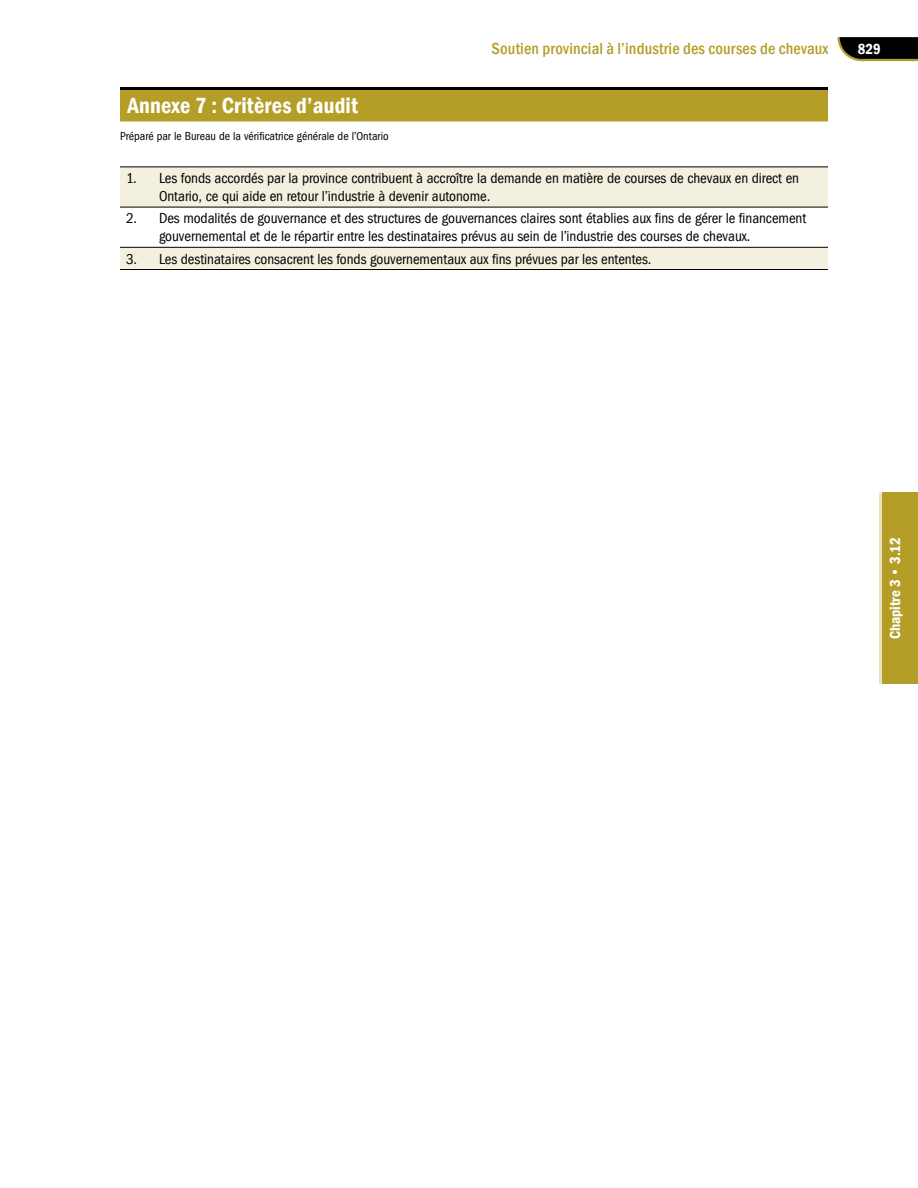
<style>
.page{position:relative;width:918px;height:1188px;background:#fff}
.page>*{position:absolute;margin:0;border:0;box-sizing:border-box;transform-origin:0 0}
.t1{font:600 condensed 22.5px "Franklin Gothic";letter-spacing:.01em;color:#fff}
.t2{font:500 condensed 16.5px "Franklin Gothic";letter-spacing:.01em;color:#b59e27}
.t3{font:15px/18px "Franklin Got Cd ITCTT";letter-spacing:-.005em;color:#000}
.t4{font:600 condensed 15px "Franklin Gothic";color:#fff}
.t5{font:12px "Franklin Got Cd ITCTT";color:#000}
</style>
<div class="page">
<svg style="left:837px;top:37px;width:81px;height:25px;background:#2d2b1f"></svg>
<div style="left:882px;top:493px;width:36px;height:191px;background:#b59e27"></div>
<hr style="left:879px;top:493px;width:3px;height:191px;background:#e9e2be">
<hr style="left:120px;top:87px;width:708px;height:3px;background:#000">
<div style="left:120px;top:90px;width:708px;height:32px;background:#b59e27"></div>
<div style="left:120px;top:167px;width:708px;height:102px;background:#f4f0df"></div>
<svg style="left:120px;top:208px;width:708px;height:39px"></svg>
<hr style="left:120px;top:166px;width:33px;height:1px;background:#000">
<hr style="left:153px;top:166px;width:675px;height:1px;background:#000">
<hr style="left:120px;top:269px;width:33px;height:1px;background:#000">
<hr style="left:153px;top:269px;width:675px;height:1px;background:#000">
<hr style="left:120px;top:207px;width:33px;height:1px;background:#000">
<hr style="left:153px;top:207px;width:675px;height:1px;background:#000">
<hr style="left:120px;top:247px;width:33px;height:1px;background:#000">
<hr style="left:153px;top:247px;width:675px;height:1px;background:#000">
<p class="t2" style="left:492px;top:38px;width:338px">Soutien provincial à l’industrie des courses de chevaux</p>
<p class="t4" style="left:858px;top:39px;width:24px">829</p>
<h1 class="t1" style="left:128px;top:90px;width:232px">Annexe 7 : Critères d’audit</h1>
<p class="t5" style="left:120px;top:129px;width:270px">Préparé par le Bureau de la vérificatrice générale de l’Ontario</p>
<p class="t3" style="left:159px;top:169px;width:642px;text-indent:-33px">1. Les fonds accordés par la province contribuent à accroître la demande en matière de courses de chevaux en direct en<br>Ontario, ce qui aide en retour l’industrie à devenir autonome.</p>
<p class="t3" style="left:159px;top:209px;width:649px;text-indent:-33px">2. Des modalités de gouvernance et des structures de gouvernances claires sont établies aux fins de gérer le financement gouvernemental et de le répartir entre les destinataires prévus au sein de l’industrie des courses de chevaux.</p>
<p class="t3" style="left:126px;top:249px;width:527px">3. Les destinataires consacrent les fonds gouvernementaux aux fins prévues par les ententes.</p>
<p class="t4" style="left:885px;top:639px;width:103px;rotate:-90deg">Chapitre 3 • 3.12</p>
</div>
